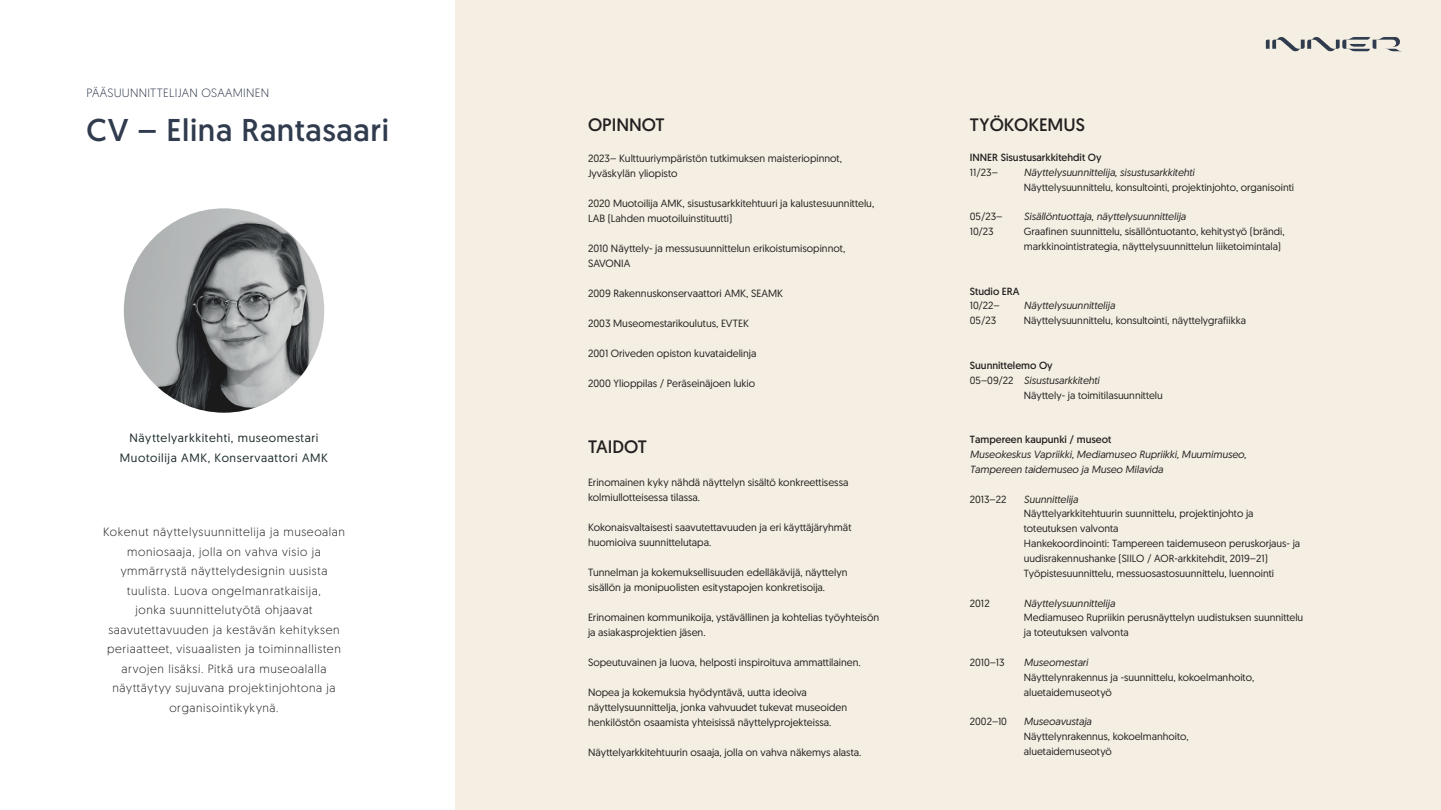
<style>
.page{position:relative;width:1441px;height:810px;background:#fff}
.page>*{position:absolute;margin:0;border:0;box-sizing:border-box;transform-origin:0 0}
.t1{font:31.5px "Geomanist";letter-spacing:.02em;color:#303b4e}
.t2{font:18px "Geomanist";color:#231f20}
.t3{font:300 12px/19.5px "Geomanist";letter-spacing:.05em;color:#231f20;text-align:center}
.t4{font:12px/19.5px "Geomanist";letter-spacing:.05em;color:#1c292a;text-align:center}
.t5{font:300 12px "Geomanist";letter-spacing:.02em;color:#303b4e}
.t6{font:10.5px/15px "Geomanist";color:#231f20}
.t7{font:10.35px/14.9px "Geomanist";color:#231f20}
.t8{font:italic 10.35px/14.9px "Geomanist";color:#231f20}
.t9{font:10.35px "Geomanist";color:#231f20}
.s1{font-style:normal}
</style>
<div class="page">
<div style="left:455px;top:0;width:985px;height:810px;background:#f4efe2"></div>
<img style="left:1265px;top:37px;width:137px;height:15px">
<img style="left:124px;top:208px;width:200px;height:205px">
<p class="t5" style="left:87px;top:85px;width:184px">PÄÄSUUNNITTELIJAN OSAAMINEN</p>
<h1 class="t1" style="left:87px;top:110px;width:304px">CV – Elina Rantasaari</h1>
<p class="t4" style="left:120px;top:428px;width:210px">Näyttelyarkkitehti, museomestari<br>Muotoilija AMK, Konservaattori AMK</p>
<p class="t3" style="left:103px;top:522px;width:243px">Kokenut näyttelysuunnittelija ja museoalan moniosaaja, jolla on vahva visio ja ymmärrystä näyttelydesignin uusista tuulista. Luova ongelmanratkaisija,<br>jonka suunnittelutyötä ohjaavat saavutettavuuden ja kestävän kehityksen periaatteet, visuaalisten ja toiminnallisten arvojen lisäksi. Pitkä ura museoalalla näyttäytyy sujuvana projektinjohtona ja organisointikykynä.</p>
<h2 class="t2" style="left:588px;top:113px;width:78px">OPINNOT</h2>
<p class="t6" style="left:588px;top:151px;width:255px">2023– Kulttuuriympäristön tutkimuksen maisteriopinnot,<br>Jyväskylän yliopisto</p>
<p class="t6" style="left:588px;top:196px;width:288px">2020 Muotoilija AMK, sisustusarkkitehtuuri ja kalustesuunnittelu,<br>LAB (Lahden muotoiluinstituutti)</p>
<p class="t6" style="left:588px;top:241px;width:259px">2010 Näyttely- ja messusuunnittelun erikoistumisopinnot,<br>SAVONIA</p>
<p class="t6" style="left:588px;top:286px;width:196px">2009 Rakennuskonservaattori AMK, SEAMK</p>
<p class="t6" style="left:588px;top:316px;width:162px">2003 Museomestarikoulutus, EVTEK</p>
<p class="t6" style="left:588px;top:346px;width:170px">2001 Oriveden opiston kuvataidelinja</p>
<p class="t6" style="left:588px;top:376px;width:169px">2000 Ylioppilas / Peräseinäjoen lukio</p>
<h2 class="t2" style="left:588px;top:435px;width:60px">TAIDOT</h2>
<p class="t6" style="left:588px;top:474px;width:262px">Erinomainen kyky nähdä näyttelyn sisältö konkreettisessa kolmiullotteisessa tilassa.</p>
<p class="t6" style="left:588px;top:519px;width:265px">Kokonaisvaltaisesti saavutettavuuden ja eri käyttäjäryhmät huomioiva suunnittelutapa.</p>
<p class="t6" style="left:588px;top:564px;width:261px">Tunnelman ja kokemuksellisuuden edelläkävijä, näyttelyn sisällön ja monipuolisten esitystapojen konkretisoija.</p>
<p class="t6" style="left:588px;top:609px;width:292px">Erinomainen kommunikoija, ystävällinen ja kohtelias työyhteisön ja asiakasprojektien jäsen.</p>
<p class="t6" style="left:588px;top:654px;width:274px">Sopeutuvainen ja luova, helposti inspiroituva ammattilainen.</p>
<p class="t6" style="left:588px;top:684px;width:261px">Nopea ja kokemuksia hyödyntävä, uutta ideoiva näyttelysuunnittelja, jonka vahvuudet tukevat museoiden henkilöstön osaamista yhteisissä näyttelyprojekteissa.</p>
<p class="t6" style="left:588px;top:744px;width:275px">Näyttelyarkkitehtuurin osaaja, jolla on vahva näkemys alasta.</p>
<h2 class="t2" style="left:969px;top:113px;width:117px">TYÖKOKEMUS</h2>
<p class="t9" style="left:969px;top:151px;width:133px">INNER Sisustusarkkitehdit Oy</p>
<p class="t7" style="left:969px;top:164px;width:30px">11/23–</p>
<p class="t8" style="left:1023px;top:164px;width:172px">Näyttelysuunnittelija, sisustusarkkitehti</p>
<p class="t7" style="left:1023px;top:179px;width:271px">Näyttelysuunnittelu, konsultointi, projektinjohto, organisointi</p>
<p class="t7" style="left:969px;top:209px;width:34px">05/23–</p>
<p class="t8" style="left:1023px;top:209px;width:163px">Sisällöntuottaja, näyttelysuunnittelija</p>
<p class="t7" style="left:969px;top:224px;width:25px">10/23</p>
<p class="t7" style="left:1023px;top:224px;width:262px">Graafinen suunnittelu, sisällöntuotanto, kehitystyö (brändi, markkinointistrategia, näyttelysuunnittelun liiketoimintala)</p>
<p class="t9" style="left:969px;top:284px;width:51px">Studio ERA</p>
<p class="t7" style="left:969px;top:298px;width:31px">10/22–</p>
<p class="t8" style="left:1023px;top:298px;width:93px">Näyttelysuunnittelija</p>
<p class="t7" style="left:969px;top:313px;width:28px">05/23</p>
<p class="t7" style="left:1023px;top:313px;width:223px">Näyttelysuunnittelu, konsultointi, näyttelygrafiikka</p>
<p class="t9" style="left:969px;top:359px;width:84px">Suunnittelemo Oy</p>
<p class="t8" style="left:969px;top:372px;width:131px"><span class="s1">05–09/22</span> Sisustusarkkitehti</p>
<p class="t7" style="left:1023px;top:387px;width:140px">Näyttely- ja toimitilasuunnittelu</p>
<p class="t9" style="left:969px;top:433px;width:143px">Tampereen kaupunki / museot</p>
<p class="t8" style="left:969px;top:447px;width:278px">Museokeskus Vapriikki, Mediamuseo Rupriikki, Muumimuseo,<br>Tampereen taidemuseo ja Museo Milavida</p>
<p class="t7" style="left:969px;top:491px;width:38px">2013–22</p>
<p class="t8" style="left:1023px;top:491px;width:56px">Suunnittelija</p>
<p class="t7" style="left:1023px;top:506px;width:278px">Näyttelyarkkitehtuurin suunnittelu, projektinjohto ja toteutuksen valvonta<br>Hankekoordinointi: Tampereen taidemuseon peruskorjaus- ja uudisrakennushanke (SIILO / AOR-arkkitehdit, 2019–21)<br>Työpistesuunnittelu, messuosastosuunnittelu, luennointi</p>
<p class="t7" style="left:969px;top:595px;width:21px">2012</p>
<p class="t8" style="left:1023px;top:595px;width:93px">Näyttelysuunnittelija</p>
<p class="t7" style="left:1023px;top:610px;width:281px">Mediamuseo Rupriikin perusnäyttelyn uudistuksen suunnittelu ja toteutuksen valvonta</p>
<p class="t7" style="left:969px;top:655px;width:36px">2010–13</p>
<p class="t8" style="left:1023px;top:655px;width:66px">Museomestari</p>
<p class="t7" style="left:1023px;top:669px;width:232px">Näyttelynrakennus ja -suunnittelu, kokoelmanhoito, aluetaidemuseotyö</p>
<p class="t7" style="left:969px;top:714px;width:39px">2002–10</p>
<p class="t8" style="left:1023px;top:714px;width:69px">Museoavustaja</p>
<p class="t7" style="left:1023px;top:729px;width:166px">Näyttelynrakennus, kokoelmanhoito, aluetaidemuseotyö</p>
</div>
